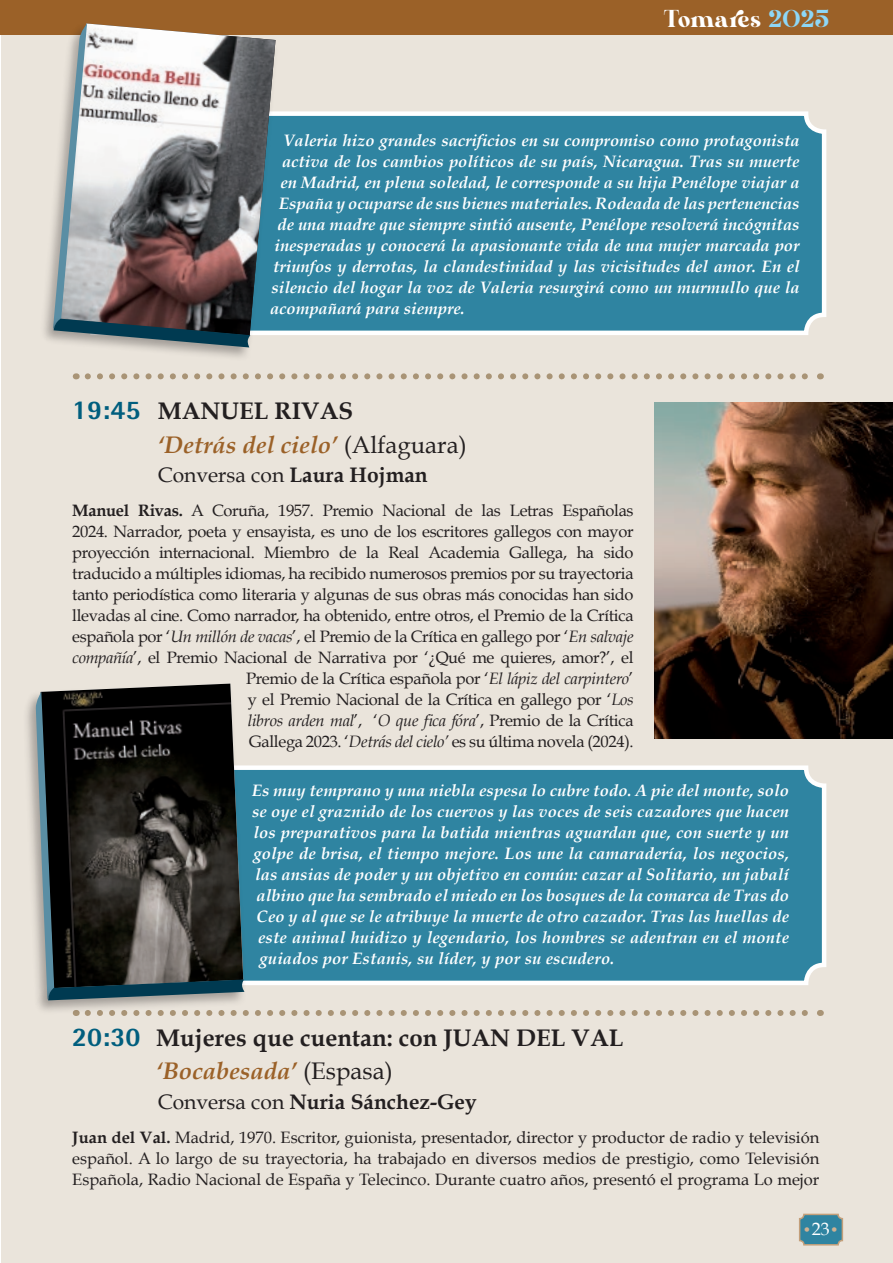
<style>
.page{position:relative;width:893px;height:1263px;background:#fff}
.page>*{position:absolute;margin:0;border:0;box-sizing:border-box;transform-origin:0 0}
.t1{font:28.5px "Bavista Soulare";letter-spacing:.03em;color:#fff}
.t2{font:700 24px/33.8px "Book Antiqua";color:#231f20}
.t3{font:italic 700 24px/33.8px "Book Antiqua";color:#9b6128}
.t4{font:700 21px "Book Antiqua";color:#231f20}
.t5{font:21px "Book Antiqua";color:#231f20}
.t6{font:italic 700 16.5px "Book Antiqua";color:#fff}
.t7{font:16.5px/21px "Book Antiqua";letter-spacing:-.02em;color:#231f20;text-align:right}
.t8{font:15px "Book Antiqua";color:#cfb192}
.s1{color:#8dd7f7}
.s2{font-family:"Rotis Semi Sans";font-weight:800;font-style:normal;font-size:27px;color:#005e7e}
.s3{font-style:normal;color:#231f20}
.s4{font-weight:400;font-style:normal;color:#231f20}
.s5{font-weight:700}
.s6{font-style:italic}
.s7{font-family:"Rotis Semi Sans";font-weight:800;font-size:27px;color:#005e7e}
.s8{font-style:italic;color:#9b6128}
.s9{font-weight:400}
.s10{font-size:18px;color:#fff}
</style>
<div class="page">
<hr style="left:0;top:0;width:1px;height:1263px;background:#eae4db">
<div style="left:1px;top:0;width:892px;height:1263px;background:#eae4db"></div>
<div style="left:0;top:0;width:893px;height:35px;background:#9b6128"></div>
<div style="left:800px;top:1214px;width:42px;height:31px;background:#2f84a1;border-radius:4px"></div>
<div style="left:799px;top:1214px;width:44px;height:31px;border:2px solid #c39f7a;border-radius:4px"></div>
<div style="left:75px;top:114px;width:749px;height:219px;background:#2f84a1;border-radius:18px"></div>
<div style="left:72px;top:111px;width:754px;height:224px;border:4px solid #fff;border-radius:18px"></div>
<img style="left:655px;top:403px;width:238px;height:335px">
<svg style="left:88px;top:373px;width:720px;height:6px"></svg>
<svg style="left:88px;top:1010px;width:720px;height:6px"></svg>
<div style="left:47px;top:22px;width:231px;height:329px;background:#231f20;opacity:.34"></div>
<img style="left:250px;top:23px;width:25px;height:312px">
<div style="left:39px;top:23px;width:51px;height:320px;background:#231f20;opacity:.34"></div>
<div style="left:41px;top:317px;width:211px;height:44px;background:#231f20;opacity:.34"></div>
<svg style="left:53px;top:23px;width:197px;height:324px;background:#979292"></svg>
<div style="left:75px;top:768px;width:749px;height:215px;background:#2f84a1;border-radius:18px"></div>
<div style="left:72px;top:765px;width:754px;height:220px;border:4px solid #fff;border-radius:18px"></div>
<img style="left:41px;top:684px;width:190px;height:8px">
<div style="left:22px;top:692px;width:35px;height:321px;background:#231f20;opacity:.34"></div>
<div style="left:35px;top:978px;width:211px;height:37px;background:#231f20;opacity:.34"></div>
<svg style="left:36px;top:692px;width:208px;height:308px;background:#333331"></svg>
<h1 class="t1" style="left:664px;top:6px;width:167px">Tomares <span class="s1">2O25</span></h1>
<p class="t6" style="left:284px;top:131px;width:517px">Valeria hizo grandes sacrificios en su compromiso como protagonista</p>
<p class="t6" style="left:282px;top:152px;width:519px">activa de los cambios políticos de su país, Nicaragua. Tras su muerte</p>
<p class="t6" style="left:281px;top:173px;width:520px">en Madrid, en plena soledad, le corresponde a su hija Penélope viajar a</p>
<p class="t6" style="left:279px;top:194px;width:522px">España y ocuparse de sus bienes materiales. Rodeada de las pertenencias</p>
<p class="t6" style="left:278px;top:215px;width:523px">de una madre que siempre sintió ausente, Penélope resolverá incógnitas</p>
<p class="t6" style="left:275px;top:236px;width:526px">inesperadas y conocerá la apasionante vida de una mujer marcada por</p>
<p class="t6" style="left:273px;top:257px;width:528px">triunfos y derrotas, la clandestinidad y las vicisitudes del amor. En el</p>
<p class="t6" style="left:272px;top:278px;width:529px">silencio del hogar la voz de Valeria resurgirá como un murmullo que la</p>
<p class="t6" style="left:270px;top:299px;width:196px">acompañará para siempre.</p>
<h2 class="t3" style="left:158px;top:394px;width:310px;text-indent:-85px"><span class="s2">19:45</span> <span class="s3">MANUEL RIVAS<br></span>‘Detrás del cielo’ <span class="s4">(Alfaguara)</span></h2>
<p class="t5" style="left:158px;top:462px;width:271px">Conversa con <span class="s5">Laura Hojman</span></p>
<p class="t7" style="left:72px;top:500px;width:563px"><span class="s5">Manuel Rivas.</span> A Coruña, 1957. Premio Nacional de las Letras Españolas 2024. Narrador, poeta y ensayista, es uno de los escritores gallegos con mayor proyección internacional. Miembro de la Real Academia Gallega, ha sido traducido a múltiples idiomas, ha recibido numerosos premios por su trayectoria tanto periodística como literaria y algunas de sus obras más conocidas han sido llevadas al cine. Como narrador, ha obtenido, entre otros, el Premio de la Crítica española por ‘<span class="s6">Un millón de vacas</span>’, el Premio de la Crítica en gallego por ‘<span class="s6">En salvaje compañía</span>’, el Premio Nacional de Narrativa por ‘¿Qué me quieres, amor?’, el Premio de la Crítica española por ‘<span class="s6">El lápiz del carpintero</span>’<br>y el Premio Nacional de la Crítica en gallego por ‘<span class="s6">Los<br>libros arden mal</span>’, ‘<span class="s6">O que fica fóra</span>’, Premio de la Crítica<br>Gallega 2023. ‘<span class="s6">Detrás del cielo’</span> es su última novela (2024).</p>
<p class="t6" style="left:252px;top:780px;width:538px">Es muy temprano y una niebla espesa lo cubre todo. A pie del monte, solo</p>
<p class="t6" style="left:252px;top:801px;width:539px">se oye el graznido de los cuervos y las voces de seis cazadores que hacen</p>
<p class="t6" style="left:254px;top:822px;width:537px">los preparativos para la batida mientras aguardan que, con suerte y un</p>
<p class="t6" style="left:254px;top:843px;width:537px">golpe de brisa, el tiempo mejore. Los une la camaradería, los negocios,</p>
<p class="t6" style="left:255px;top:864px;width:535px">las ansias de poder y un objetivo en común: cazar al Solitario, un jabalí</p>
<p class="t6" style="left:257px;top:885px;width:534px">albino que ha sembrado el miedo en los bosques de la comarca de Tras do</p>
<p class="t6" style="left:257px;top:906px;width:534px">Ceo y al que se le atribuye la muerte de otro cazador. Tras las huellas de</p>
<p class="t6" style="left:258px;top:927px;width:532px">este animal huidizo y legendario, los hombres se adentran en el monte</p>
<p class="t6" style="left:260px;top:948px;width:356px">guiados por Estanis, su líder, y por su escudero.</p>
<h2 class="t2" style="left:156px;top:1021px;width:469px;text-indent:-84px"><span class="s7">20:30</span> Mujeres que cuentan: con JUAN DEL VAL <span class="s8">‘Bocabesada’</span> <span class="s9">(Espasa)</span></h2>
<p class="t4" style="left:158px;top:1089px;width:320px"><span class="s9">Conversa con</span> Nuria Sánchez-Gey</p>
<p class="t7" style="left:72px;top:1126px;width:749px;text-align:justify"><span class="s5">Juan del Val.</span> Madrid, 1970. Escritor, guionista, presentador, director y productor de radio y televisión español. A lo largo de su trayectoria, ha trabajado en diversos medios de prestigio, como Televisión Española, Radio Nacional de España y Telecinco. Durante cuatro años, presentó el programa Lo mejor</p>
<p class="t8" style="left:803px;top:1220px;width:38px">•<span class="s10">23</span>•</p>
</div>
